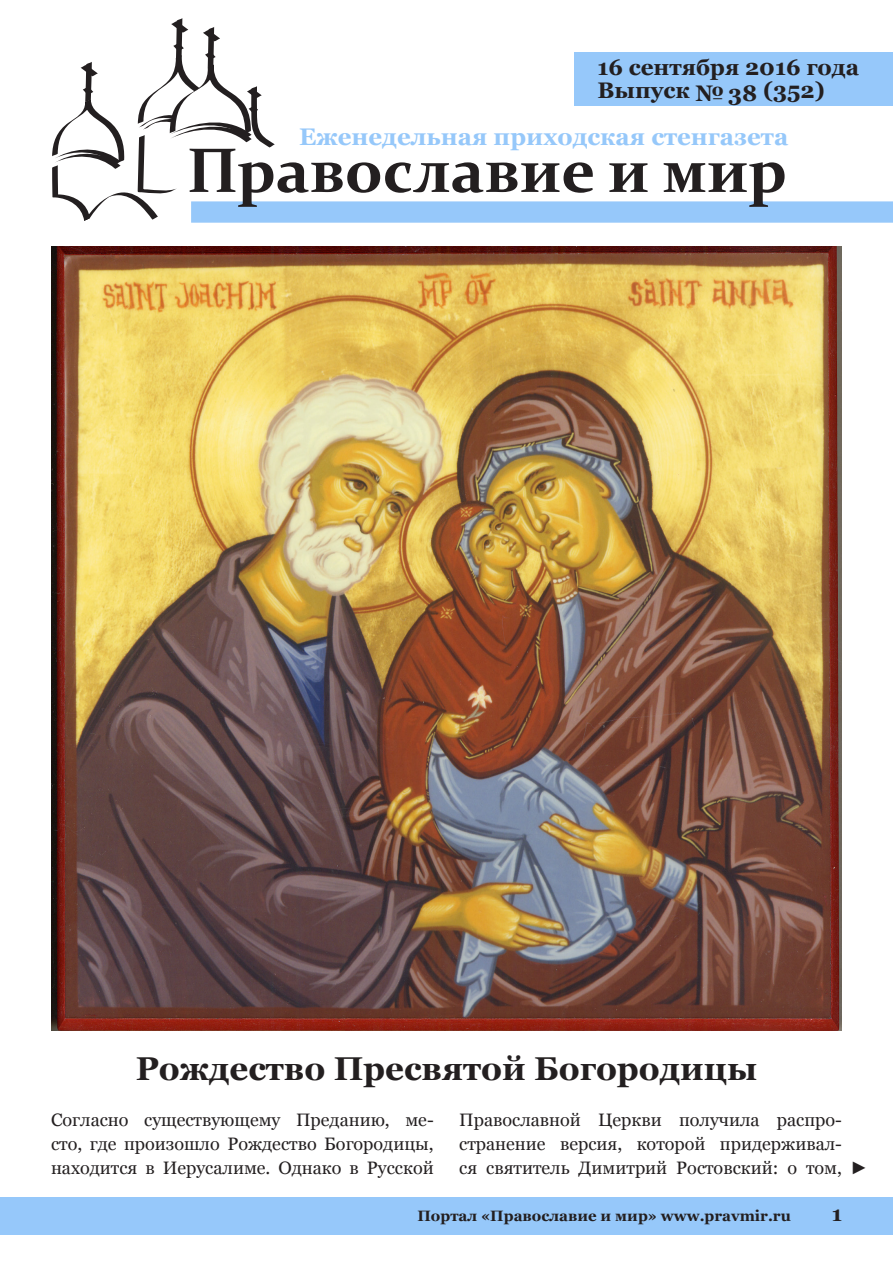
<style>
.page{position:relative;width:893px;height:1263px;background:#fff}
.page>*{position:absolute;margin:0;border:0;box-sizing:border-box;transform-origin:0 0}
.Zagolovok{font:700 33px "Georgia";color:#231f20}
.t1{font:700 24px "Georgia";color:#96c8fa}
.t2{font:700 22.5px/22.5px "Georgia";color:#231f20}
.t3{font:700 21px "Georgia";color:#231f20}
.Text_first{font:18px/23.7px "Georgia";color:#231f20;text-align:justify}
.Text{font:18px "Arial";color:#231f20}
.t4{font:700 15px "Georgia";color:#231f20}
</style>
<div class="page">
<div style="left:191px;top:201px;width:702px;height:22px;background:#96c8fa"></div>
<div style="left:574px;top:53px;width:319px;height:53px;background:#96c8fa"></div>
<svg style="left:52px;top:18px;width:541px;height:203px"></svg>
<svg style="left:609px;top:163px;width:39px;height:29px"></svg>
<svg style="left:664px;top:162px;width:121px;height:45px"></svg>
<div style="left:0;top:1197px;width:893px;height:37px;background:#96c8fa"></div>
<img style="left:51px;top:247px;width:791px;height:784px">
<p class="t2" style="left:597px;top:56px;width:263px">16 сентября 2016 года<br>Выпуск № 38 (352)</p>
<h2 class="t1" style="left:299px;top:122px;width:491px">Еженедельная приходская стенгазета</h2>
<p class="Zagolovok" style="left:136px;top:1047px;width:623px">Рождество Пресвятой Богородицы</p>
<p class="Text_first" style="left:51px;top:1108px;width:384px">Согласно существующему Преданию, ме&shy;сто, где произошло Рождество Богородицы, находится в Иерусалиме. Однако в Русской</p>
<p class="Text_first" style="left:459px;top:1108px;width:384px">Православной Церкви получила распро&shy;странение версия, которой придерживал&shy;ся святитель Димитрий Ростовский: о том,</p>
<p class="Text" style="left:850px;top:1156px;width:19px">►</p>
<p class="t4" style="left:417px;top:1206px;width:375px">Портал «Православие и мир» www.pravmir.ru</p>
<p class="t3" style="left:832px;top:1200px;width:12px">1</p>
</div>
